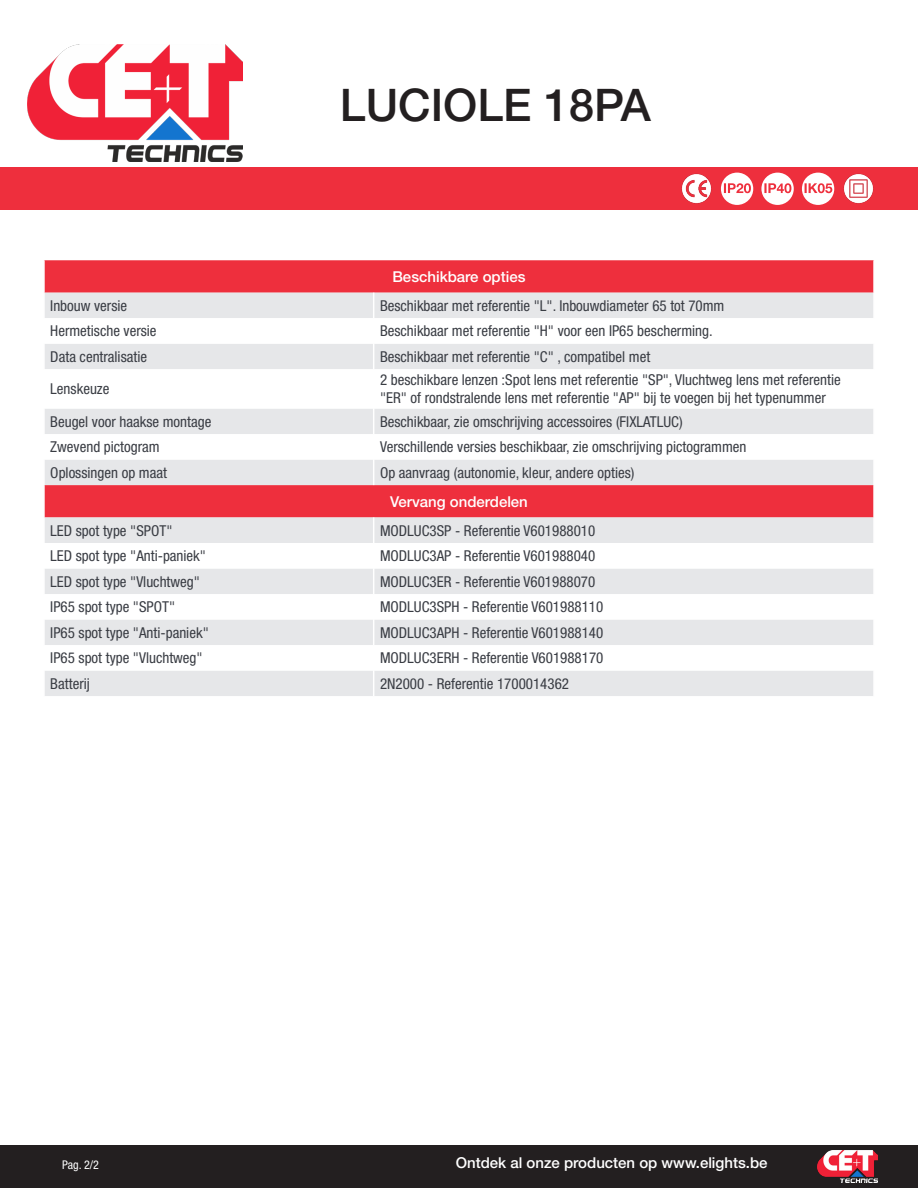
<style>
.page{position:relative;width:918px;height:1188px;background:#fff}
.page>*{position:absolute;margin:0;border:0;box-sizing:border-box;transform-origin:0 0}
.t1{font:500 45px "Helvetica Neue LT Std";color:#231f20}
.Table_data__Left{font:condensed 15px/18px "Helvetica Neue LT Std";color:#393c43}
.Table_Header_Center{font:500 15px "Helvetica Neue LT Std";color:#fff}
.t2{font:condensed 12px "Helvetica Neue LT Std";color:#fff}
</style>
<div class="page">
<div style="left:0;top:1145px;width:918px;height:43px;background:#231f20"></div>
<div style="left:0;top:168px;width:918px;height:42px;background:#ee2f3d"></div>
<img style="left:818px;top:1151px;width:60px;height:32px">
<img style="left:27px;top:45px;width:216px;height:116px">
<svg style="left:761px;top:173px;width:33px;height:32px"></svg>
<svg style="left:802px;top:173px;width:32px;height:32px"></svg>
<svg style="left:721px;top:173px;width:32px;height:32px"></svg>
<img style="left:843px;top:173px;width:31px;height:31px">
<img style="left:681px;top:173px;width:31px;height:31px">
<div style="left:45px;top:260px;width:828px;height:33px;background:#ee2f3d"></div>
<div style="left:45px;top:293px;width:828px;height:403px;background:#e6e7e9"></div>
<svg style="left:45px;top:318px;width:828px;height:353px"></svg>
<svg style="left:373px;top:293px;width:1px;height:76px"></svg>
<hr style="left:373px;top:369px;width:1px;height:40px;background:#fff">
<svg style="left:373px;top:409px;width:1px;height:76px"></svg>
<svg style="left:373px;top:517px;width:1px;height:179px"></svg>
<h1 class="t1" style="left:340px;top:79px;width:312px">LUCIOLE 18PA</h1>
<p class="Table_Header_Center" style="left:392px;top:268px;width:135px">Beschikbare opties</p>
<p class="Table_data__Left" style="left:50px;top:296px;width:78px">Inbouw versie</p>
<p class="Table_data__Left" style="left:380px;top:296px;width:346px">Beschikbaar met referentie "L". Inbouwdiameter 65 tot 70mm</p>
<p class="Table_data__Left" style="left:50px;top:322px;width:108px">Hermetische versie</p>
<p class="Table_data__Left" style="left:380px;top:322px;width:334px">Beschikbaar met referentie "H" voor een IP65 bescherming.</p>
<p class="Table_data__Left" style="left:50px;top:347px;width:98px">Data centralisatie</p>
<p class="Table_data__Left" style="left:380px;top:347px;width:272px">Beschikbaar met referentie "C" , compatibel met</p>
<p class="Table_data__Left" style="left:50px;top:380px;width:61px">Lenskeuze</p>
<p class="Table_data__Left" style="left:380px;top:371px;width:462px">2 beschikbare lenzen :Spot lens met referentie "SP", Vluchtweg lens met referentie "ER" of rondstralende lens met referentie "AP" bij te voegen bij het typenummer</p>
<p class="Table_data__Left" style="left:50px;top:412px;width:163px">Beugel voor haakse montage</p>
<p class="Table_data__Left" style="left:380px;top:412px;width:304px">Beschikbaar, zie omschrijving accessoires (FIXLATLUC)</p>
<p class="Table_data__Left" style="left:50px;top:438px;width:111px">Zwevend pictogram</p>
<p class="Table_data__Left" style="left:380px;top:438px;width:368px">Verschillende versies beschikbaar, zie omschrijving pictogrammen</p>
<p class="Table_data__Left" style="left:50px;top:463px;width:118px">Oplossingen op maat</p>
<p class="Table_data__Left" style="left:380px;top:463px;width:256px">Op aanvraag (autonomie, kleur, andere opties)</p>
<p class="Table_Header_Center" style="left:390px;top:492px;width:139px">Vervang onderdelen</p>
<p class="Table_data__Left" style="left:50px;top:521px;width:124px">LED spot type "SPOT"</p>
<p class="Table_data__Left" style="left:380px;top:521px;width:217px">MODLUC3SP - Referentie V601988010</p>
<p class="Table_data__Left" style="left:50px;top:547px;width:157px">LED spot type "Anti-paniek"</p>
<p class="Table_data__Left" style="left:380px;top:547px;width:217px">MODLUC3AP - Referentie V601988040</p>
<p class="Table_data__Left" style="left:50px;top:572px;width:151px">LED spot type "Vluchtweg"</p>
<p class="Table_data__Left" style="left:380px;top:572px;width:217px">MODLUC3ER - Referentie V601988070</p>
<p class="Table_data__Left" style="left:50px;top:598px;width:126px">IP65 spot type "SPOT"</p>
<p class="Table_data__Left" style="left:380px;top:598px;width:225px">MODLUC3SPH - Referentie V601988110</p>
<p class="Table_data__Left" style="left:50px;top:623px;width:160px">IP65 spot type "Anti-paniek"</p>
<p class="Table_data__Left" style="left:380px;top:623px;width:225px">MODLUC3APH - Referentie V601988140</p>
<p class="Table_data__Left" style="left:50px;top:649px;width:154px">IP65 spot type "Vluchtweg"</p>
<p class="Table_data__Left" style="left:380px;top:649px;width:225px">MODLUC3ERH - Referentie V601988170</p>
<p class="Table_data__Left" style="left:50px;top:674px;width:41px">Batterij</p>
<p class="Table_data__Left" style="left:380px;top:674px;width:191px">2N2000 - Referentie 1700014362</p>
<p class="t2" style="left:62px;top:1157px;width:38px">Pag. 2/2</p>
<p class="Table_Header_Center" style="left:456px;top:1154px;width:313px">Ontdek al onze producten op www.elights.be</p>
</div>
